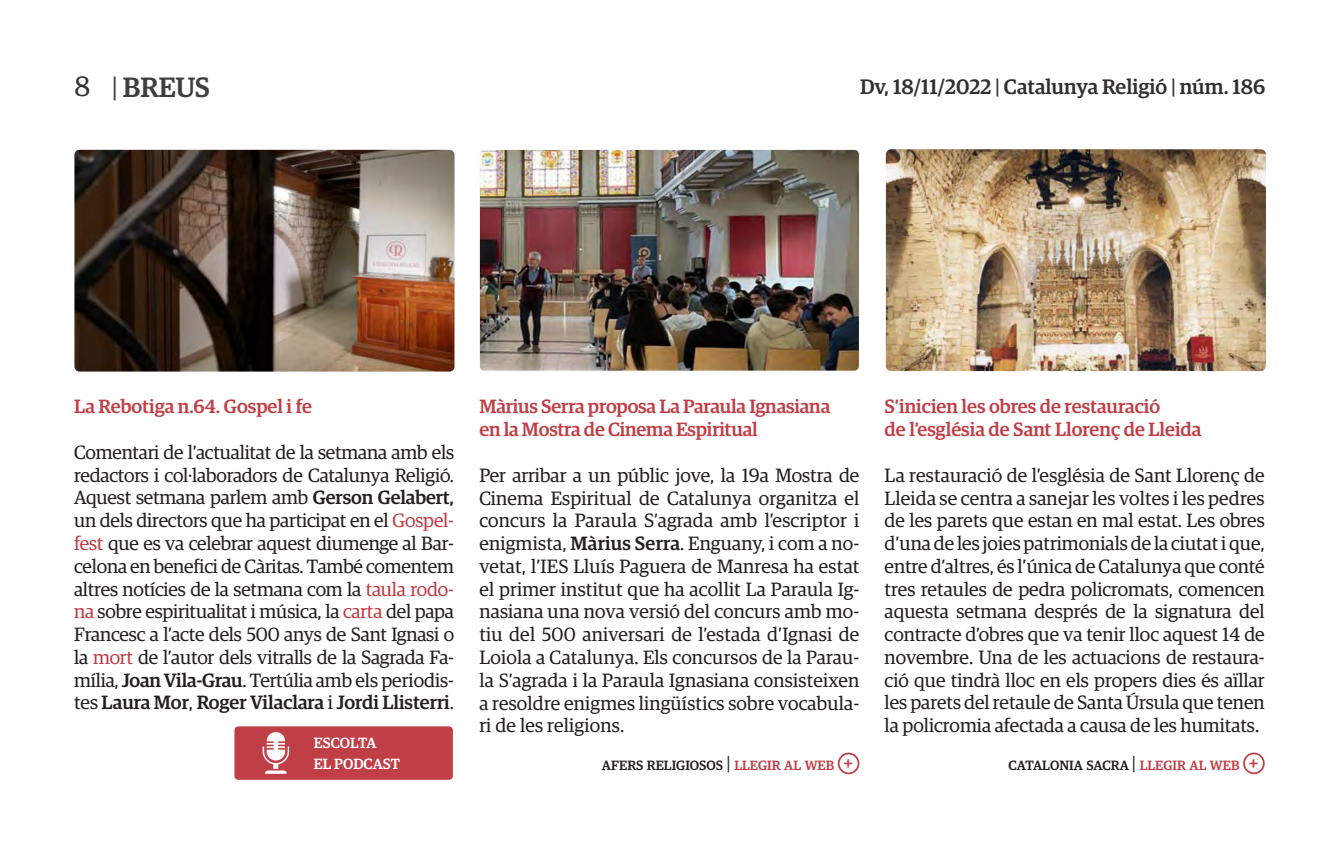
<style>
.page{position:relative;width:1340px;height:844px;background:#fff}
.page>*{position:absolute;margin:0;border:0;box-sizing:border-box;transform-origin:0 0}
.t1{font:500 28px "Guardian Egyp";letter-spacing:-.005em;color:#3e3e3f}
.t2{font:500 21px "Guardian Egyp";color:#312f30}
.t3{font:19.25px/22.8px "Guardian Egyp";color:#231f20;text-align:justify}
.intertitol_bandera_e{font:500 19.25px "Guardian Egyp";letter-spacing:-.005em;color:#c03e45}
.t4{font:500 19.25px "Guardian Egyp";color:#c03e45}
.t5{font:500 14.88px "Guardian Egyp";color:#fff}
.t6{font:500 13.47px "Guardian Egyp";color:#231f20}
.s1{font-weight:400;color:#312f30}
.s2{font-weight:400}
.s3{color:#3e3e3f}
.s4{font-weight:500}
.s5{color:#c03e45}
.s6{font-weight:400;font-size:19.25px}
</style>
<div class="page">
<div style="left:837px;top:752px;width:22px;height:22px;border:2px solid #c03e45;border-radius:50%"></div>
<img style="left:481px;top:151px;width:378px;height:220px">
<div style="left:479px;top:149px;width:380px;height:222px;border:1px solid #fff;border-radius:5px"></div>
<div style="left:1243px;top:752px;width:21px;height:22px;border:2px solid #c03e45;border-radius:50%"></div>
<img style="left:885px;top:149px;width:380px;height:222px">
<div style="left:234px;top:726px;width:219px;height:53px;background:#c03e45;border-radius:4px"></div>
<img style="left:262px;top:732px;width:28px;height:41px">
<img style="left:74px;top:150px;width:380px;height:221px">
<h1 class="t1" style="left:74px;top:67px;width:137px"><span class="s1">8</span> <span class="s2">|</span> BREUS</h1>
<p class="t2" style="left:860px;top:71px;width:407px">Dv, 18/11/2022 <span class="s3">|</span> Catalunya Religió <span class="s3">|</span> núm. 186</p>
<p class="intertitol_bandera_e" style="left:74px;top:393px;width:239px">La Rebotiga n.64. Gospel i fe</p>
<p class="t3" style="left:74px;top:439px;width:381px">Comentari de l’actualitat de la setmana amb els redactors i col·laboradors de Catalunya Religió.<br>Aquest setmana parlem amb <span class="s4">Gerson Gelabert, </span>un dels directors que ha participat en el <span class="s5">Gospel&shy;fest</span> que es va celebrar aquest diumenge al Bar&shy;celona en benefici de Càritas. També comentem altres notícies de la setmana com la <span class="s5">taula rodo&shy;na</span> sobre espiritualitat i música, la <span class="s5">carta</span> del papa Francesc a l’acte dels 500 anys de Sant Ignasi o la <span class="s5">mort</span> de l’autor dels vitralls de la Sagrada Fa&shy;mília, <span class="s4">Joan Vila-Grau</span>. Tertúlia amb els periodis&shy;tes <span class="s4">Laura Mor</span>, <span class="s4">Roger Vilaclara</span> i <span class="s4">Jordi Llisterri</span>.</p>
<p class="t5" style="left:314px;top:731px;width:64px">ESCOLTA</p>
<p class="t5" style="left:314px;top:753px;width:88px">EL PODCAST</p>
<p class="intertitol_bandera_e" style="left:479px;top:393px;width:352px">Màrius Serra proposa La Paraula Ignasiana</p>
<p class="intertitol_bandera_e" style="left:479px;top:415px;width:280px">en la Mostra de Cinema Espiritual</p>
<p class="t3" style="left:479px;top:462px;width:381px">Per arribar a un públic jove, la 19a Mostra de Cinema Espiritual de Catalunya organitza el concurs la Paraula S’agrada amb l’escriptor i enigmista, <span class="s4">Màrius Serra</span>. Enguany, i com a no&shy;vetat, l’IES Lluís Paguera de Manresa ha estat el primer institut que ha acollit La Paraula Ig&shy;nasiana una nova versió del concurs amb mo&shy;tiu del 500 aniversari de l’estada d’Ignasi de Loiola a Catalunya. Els concursos de la Parau&shy;la S’agrada i la Paraula Ignasiana consisteixen a resoldre enigmes lingüístics sobre vocabula&shy;ri de les religions.</p>
<p class="t6" style="left:602px;top:755px;width:234px">AFERS RELIGIOSOS <span class="s6">|</span> <span class="s5">LLEGIR AL WEB</span></p>
<p class="t4" style="left:843px;top:749px;width:12px">+</p>
<p class="intertitol_bandera_e" style="left:884px;top:393px;width:277px">S’inicien les obres de restauració</p>
<p class="intertitol_bandera_e" style="left:884px;top:415px;width:318px">de l’església de Sant Llorenç de Lleida</p>
<p class="t3" style="left:884px;top:462px;width:381px">La restauració de l’església de Sant Llorenç de Lleida se centra a sanejar les voltes i les pedres de les parets que estan en mal estat. Les obres d’una de les joies patrimonials de la ciutat i que, entre d’altres, és l’única de Catalunya que conté tres retaules de pedra policromats, comencen aquesta setmana després de la signatura del contracte d’obres que va tenir lloc aquest 14 de novembre. Una de les actuacions de restaura&shy;ció que tindrà lloc en els propers dies és aïllar les parets del retaule de Santa Úrsula que tenen la policromia afectada a causa de les humitats.</p>
<p class="t6" style="left:1008px;top:755px;width:232px">CATALONIA SACRA <span class="s6">|</span> <span class="s5">LLEGIR AL WEB</span></p>
<p class="t4" style="left:1248px;top:749px;width:12px">+</p>
</div>
